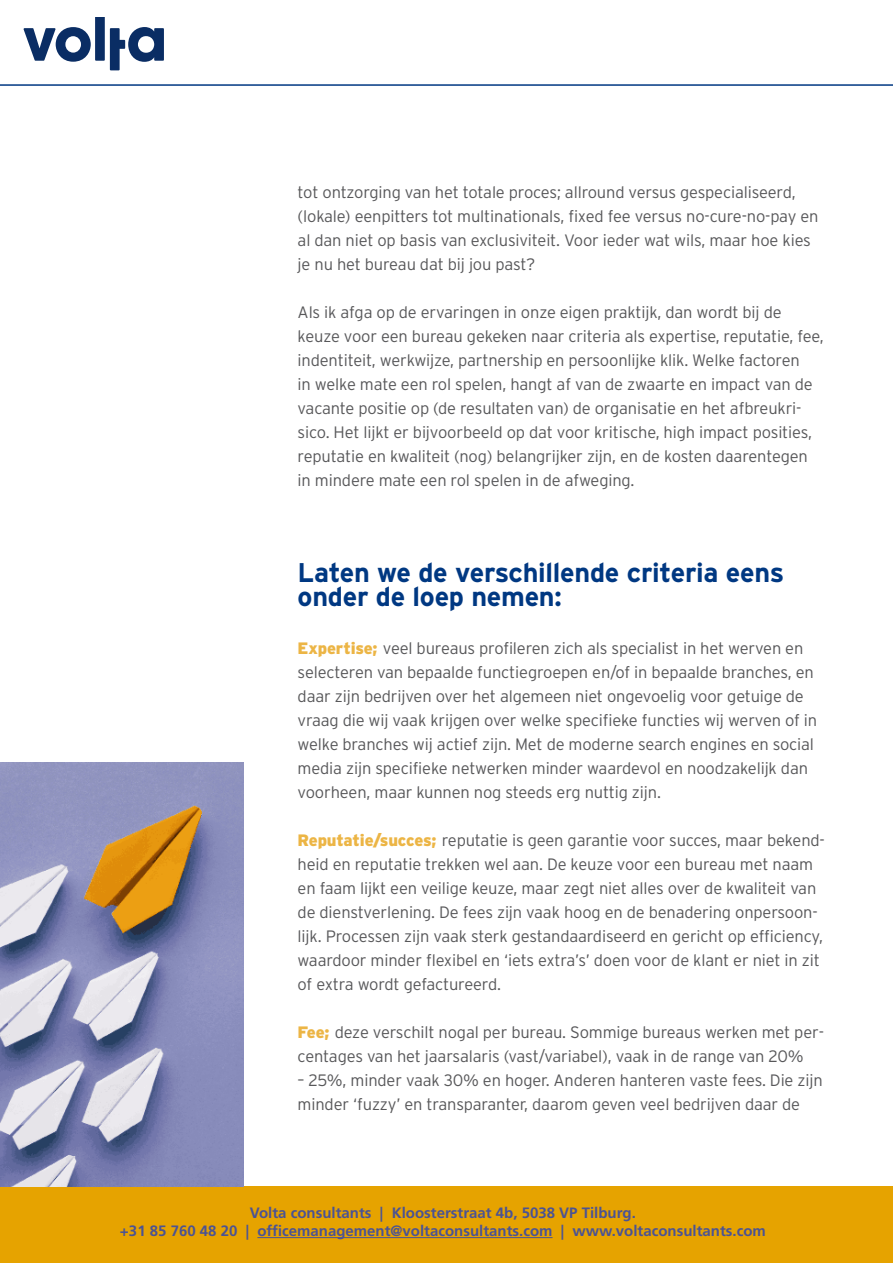
<style>
.page{position:relative;width:893px;height:1263px;background:#fff}
.page>*{position:absolute;margin:0;border:0;box-sizing:border-box;transform-origin:0 0}
.t1{font:700 27px/24px "Interstate";letter-spacing:-.01em;color:#003882}
.t2{font:300 16.5px/24px "Interstate";letter-spacing:-.01em;color:#58585a}
.t3{font:700 15px/18px "Frutiger LT Std";color:#4b5394;text-align:center}
.t4{font:13.8px/16.6px "Myriad Pro";color:#010000}
.s1{font-weight:900;color:#ecb545}
</style>
<div class="page">
<div style="left:0;top:1186px;width:893px;height:77px;background:#e6a300"></div>
<hr style="left:257px;top:1237px;width:295px;height:1px;background:#4b5394">
<svg style="left:24px;top:18px;width:140px;height:52px"></svg>
<hr style="left:0;top:84px;width:893px;height:2px;background:#003882">
<img style="left:0;top:762px;width:244px;height:424px">
<p class="t4" style="left:478px;top:179px;width:30px">K: 0</p>
<p class="t2" style="left:298px;top:180px;width:522px">tot ontzorging van het totale proces; allround versus gespecialiseerd, (lokale) eenpitters tot multinationals, fixed fee versus no-cure-no-pay en al dan niet op basis van exclusiviteit. Voor ieder wat wils, maar hoe kies je nu het bureau dat bij jou past?</p>
<p class="t2" style="left:298px;top:300px;width:528px">Als ik afga op de ervaringen in onze eigen praktijk, dan wordt bij de keuze voor een bureau gekeken naar criteria als expertise, reputatie, fee, indentiteit, werkwijze, partnership en persoonlijke klik. Welke factoren<br>in welke mate een rol spelen, hangt af van de zwaarte en impact van de vacante positie op (de resultaten van) de organisatie en het afbreukri&shy;sico. Het lijkt er bijvoorbeeld op dat voor kritische, high impact posities, reputatie en kwaliteit (nog) belangrijker zijn, en de kosten daarentegen in mindere mate een rol spelen in de afweging.</p>
<p class="t4" style="left:599px;top:303px;width:37px">B: 60</p>
<p class="t4" style="left:599px;top:336px;width:60px"># c85f3c</p>
<p class="t4" style="left:478px;top:303px;width:44px">Y: 100<br>K: 0</p>
<p class="t4" style="left:478px;top:409px;width:37px">C: 10<br>M: 0<br>Y: 0</p>
<p class="t4" style="left:599px;top:409px;width:44px;text-align:justify">R: 143<br>G: 148<br>B: 152</p>
<p class="t4" style="left:599px;top:476px;width:62px"># 8f9498</p>
<p class="t4" style="left:357px;top:426px;width:79px">Cool Gray 5 U</p>
<h1 class="t1" style="left:298px;top:560px;width:488px">Laten we de verschillende criteria eens onder de loep nemen:</h1>
<p class="t2" style="left:298px;top:636px;width:521px"><span class="s1">Expertise;</span> veel bureaus profileren zich als specialist in het werven en selecteren van bepaalde functiegroepen en/of in bepaalde branches, en daar zijn bedrijven over het algemeen niet ongevoelig voor getuige de vraag die wij vaak krijgen over welke specifieke functies wij werven of in welke branches wij actief zijn. Met de moderne search engines en social media zijn specifieke netwerken minder waardevol en noodzakelijk dan voorheen, maar kunnen nog steeds erg nuttig zijn.</p>
<p class="t2" style="left:298px;top:828px;width:529px"><span class="s1">Reputatie/succes;</span> reputatie is geen garantie voor succes, maar bekend&shy;heid en reputatie trekken wel aan. De keuze voor een bureau met naam en faam lijkt een veilige keuze, maar zegt niet alles over de kwaliteit van de dienstverlening. De fees zijn vaak hoog en de benadering onpersoon&shy;lijk. Processen zijn vaak sterk gestandaardiseerd en gericht op efficiency, waardoor minder flexibel en ‘iets extra’s’ doen voor de klant er niet in zit of extra wordt gefactureerd.</p>
<p class="t2" style="left:298px;top:1020px;width:528px"><span class="s1">Fee;</span> deze verschilt nogal per bureau. Sommige bureaus werken met per&shy;centages van het jaarsalaris (vast/variabel), vaak in de range van 20%</p>
<p class="t2" style="left:298px;top:1068px;width:527px">– 25%, minder vaak 30% en hoger. Anderen hanteren vaste fees. Die zijn minder ‘fuzzy’ en transparanter, daarom geven veel bedrijven daar de</p>
<p class="t3" style="left:120px;top:1204px;width:647px">Volta consultants | Kloosterstraat 4b, 5038 VP Tilburg.<br>+31 85 760 48 20 | officemanagement@voltaconsultants.com | www.voltaconsultants.com</p>
</div>
